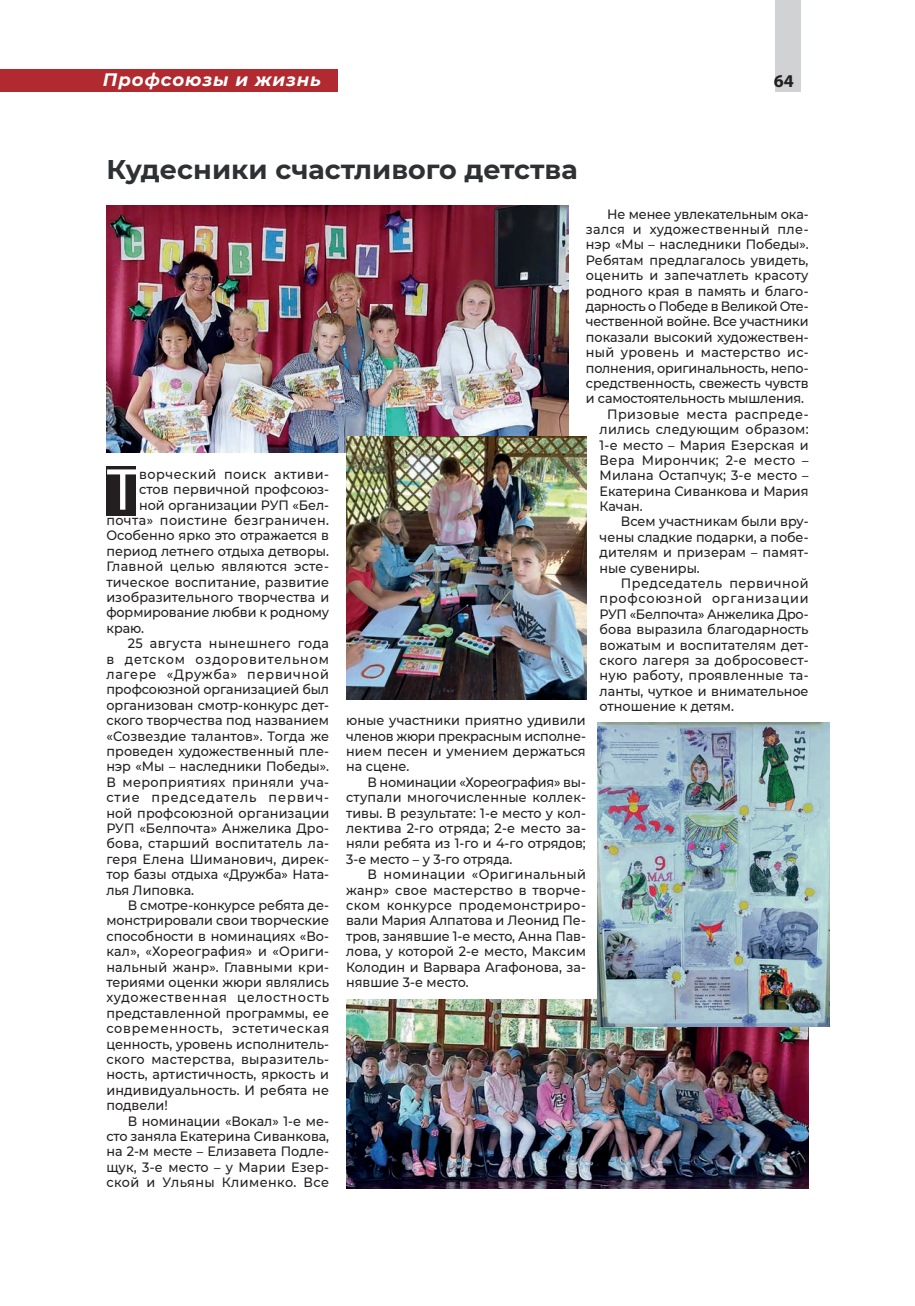
<style>
.page{position:relative;width:915px;height:1306px;background:#fff}
.page>*{position:absolute;margin:0;border:0;box-sizing:border-box;transform-origin:0 0}
._000_Text_OSNOV{font:500 57.45px "Montserrat";color:#fff;scale:.94 1}
._500_Text_OSNOV{font:700 27px "Montserrat";color:#2d3134}
.t1{font:italic 700 18px "Montserrat";letter-spacing:.05em;color:#fff}
.t2{font:700 18px "Myriad Pro";color:#231f20}
._000_Text_OSNOV-2{font:500 13.5px/15.5px "Montserrat";color:#231f20;text-align:justify;scale:.94 1}
._000_Text_OSNOV-3{font:500 13.5px "Montserrat";letter-spacing:.03em;color:#231f20;scale:.94 1}
._000_Text_OSNOV-4{font:500 13.5px "Montserrat";letter-spacing:.04em;color:#231f20;scale:.94 1}
</style>
<div class="page">
<div style="left:106px;top:466px;width:30px;height:49px;background:#231f20"></div>
<img style="left:106px;top:205px;width:462px;height:247px">
<img style="left:346px;top:436px;width:240px;height:263px">
<img style="left:346px;top:999px;width:462px;height:189px">
<img style="left:597px;top:722px;width:231px;height:304px">
<div style="left:0;top:69px;width:337px;height:22px;background:#b02a2f"></div>
<div style="left:775px;top:0;width:25px;height:91px;background:#d1d2d4"></div>
<h3 class="t1" style="left:103px;top:67px;width:220px">Профсоюзы и жизнь</h3>
<h3 class="t2" style="left:773px;top:69px;width:21px">64</h3>
<p class="_500_Text_OSNOV" style="left:106px;top:150px;width:472px">Кудесники счастливого детства</p>
<p class="_000_Text_OSNOV" style="left:106px;top:449px;width:36px">Т</p>
<p class="_000_Text_OSNOV-4" style="left:139px;top:464px;width:203px">ворческий поиск активи-</p>
<p class="_000_Text_OSNOV-2" style="left:139px;top:481px;width:203px">стов первичной профсоюз-</p>
<p class="_000_Text_OSNOV-2" style="left:139px;top:496px;width:203px">ной организации РУП «Бел-</p>
<p class="_000_Text_OSNOV-3" style="left:106px;top:511px;width:238px">почта» поистине безграничен.</p>
<p class="_000_Text_OSNOV-2" style="left:106px;top:527px;width:238px">Особенно ярко это отражается в</p>
<p class="_000_Text_OSNOV-2" style="left:106px;top:543px;width:238px">период летнего отдыха детворы.</p>
<p class="_000_Text_OSNOV-3" style="left:106px;top:557px;width:238px">Главной целью являются эсте-</p>
<p class="_000_Text_OSNOV-2" style="left:106px;top:573px;width:238px">тическое воспитание, развитие</p>
<p class="_000_Text_OSNOV-2" style="left:106px;top:589px;width:238px">изобразительного творчества и</p>
<p class="_000_Text_OSNOV-2" style="left:106px;top:604px;width:238px">формирование любви к родному</p>
<p class="_000_Text_OSNOV-2" style="left:106px;top:620px;width:42px">краю.</p>
<p class="_000_Text_OSNOV-2" style="left:106px;top:635px;width:238px;text-indent:21px">25 августа нынешнего года в детском оздоровительном лагере «Дружба» первичной профсоюзной организацией был организован смотр-конкурс дет&shy;ского творчества под названием «Созвездие талантов». Тогда же проведен художественный пле&shy;нэр «Мы – наследники Победы».<br>В мероприятиях приняли уча&shy;стие председатель первич&shy;ной профсоюзной организации РУП «Белпочта» Анжелика Дро&shy;бова, старший воспитатель ла&shy;геря Елена Шиманович, дирек&shy;тор базы отдыха «Дружба» Ната&shy;лья Липовка.</p>
<p class="_000_Text_OSNOV-2" style="left:106px;top:897px;width:238px;text-indent:21px">В смотре-конкурсе ребята де&shy;монстрировали свои творческие способности в номинациях «Во&shy;кал», «Хореография» и «Ориги&shy;нальный жанр». Главными кри&shy;териями оценки жюри являлись художественная целостность представленной программы, ее современность, эстетическая ценность, уровень исполнитель&shy;ского мастерства, выразитель&shy;ность, артистичность, яркость и индивидуальность. И ребята не подвели!</p>
<p class="_000_Text_OSNOV-2" style="left:106px;top:1112px;width:238px;text-indent:21px">В номинации «Вокал» 1-е ме&shy;сто заняла Екатерина Сиванкова, на 2-м месте – Елизавета Подле&shy;щук, 3-е место – у Марии Езер&shy;ской и Ульяны Клименко. Все</p>
<p class="_000_Text_OSNOV-2" style="left:585px;top:205px;width:238px;text-indent:21px">Не менее увлекательным ока&shy;зался и художественный пле&shy;нэр «Мы – наследники Победы».<br>Ребятам предлагалось увидеть, оценить и запечатлеть красоту родного края в память и благо&shy;дарность о Победе в Великой Оте&shy;чественной войне. Все участники показали высокий художествен&shy;ный уровень и мастерство ис&shy;полнения, оригинальность, непо&shy;средственность, свежесть чувств и самостоятельность мышления.</p>
<p class="_000_Text_OSNOV-2" style="left:599px;top:405px;width:224px;text-indent:8px">Призовые места распреде&shy;лились следующим образом:<br>1-е место – Мария Езерская и Вера Мирончик; 2-е место – Милана Остапчук; 3-е место – Екатерина Сиванкова и Мария Качан.</p>
<p class="_000_Text_OSNOV-2" style="left:599px;top:513px;width:224px;text-indent:21px">Всем участникам были вру&shy;чены сладкие подарки, а побе&shy;дителям и призерам – памят&shy;ные сувениры.</p>
<p class="_000_Text_OSNOV-2" style="left:599px;top:575px;width:224px;text-indent:21px">Председатель первичной профсоюзной организации РУП «Белпочта» Анжелика Дро&shy;бова выразила благодарность вожатым и воспитателям дет&shy;ского лагеря за добросовест&shy;ную работу, проявленные та&shy;ланты, чуткое и внимательное отношение к детям.</p>
<p class="_000_Text_OSNOV-2" style="left:346px;top:712px;width:256px">юные участники приятно удивили членов жюри прекрасным исполне&shy;нием песен и умением держаться на сцене.</p>
<p class="_000_Text_OSNOV-2" style="left:346px;top:773px;width:256px;text-indent:21px">В номинации «Хореография» вы&shy;ступали многочисленные коллек&shy;тивы. В результате: 1-е место у кол&shy;лектива 2-го отряда; 2-е место за&shy;няли ребята из 1-го и 4-го отрядов; 3-е место – у 3-го отряда.</p>
<p class="_000_Text_OSNOV-2" style="left:346px;top:866px;width:256px;text-indent:21px">В номинации «Оригинальный жанр» свое мастерство в творче&shy;ском конкурсе продемонстриро&shy;вали Мария Алпатова и Леонид Пе&shy;тров, занявшие 1-е место, Анна Пав&shy;лова, у которой 2-е место, Максим Колодин и Варвара Агафонова, за&shy;нявшие 3-е место.</p>
</div>
